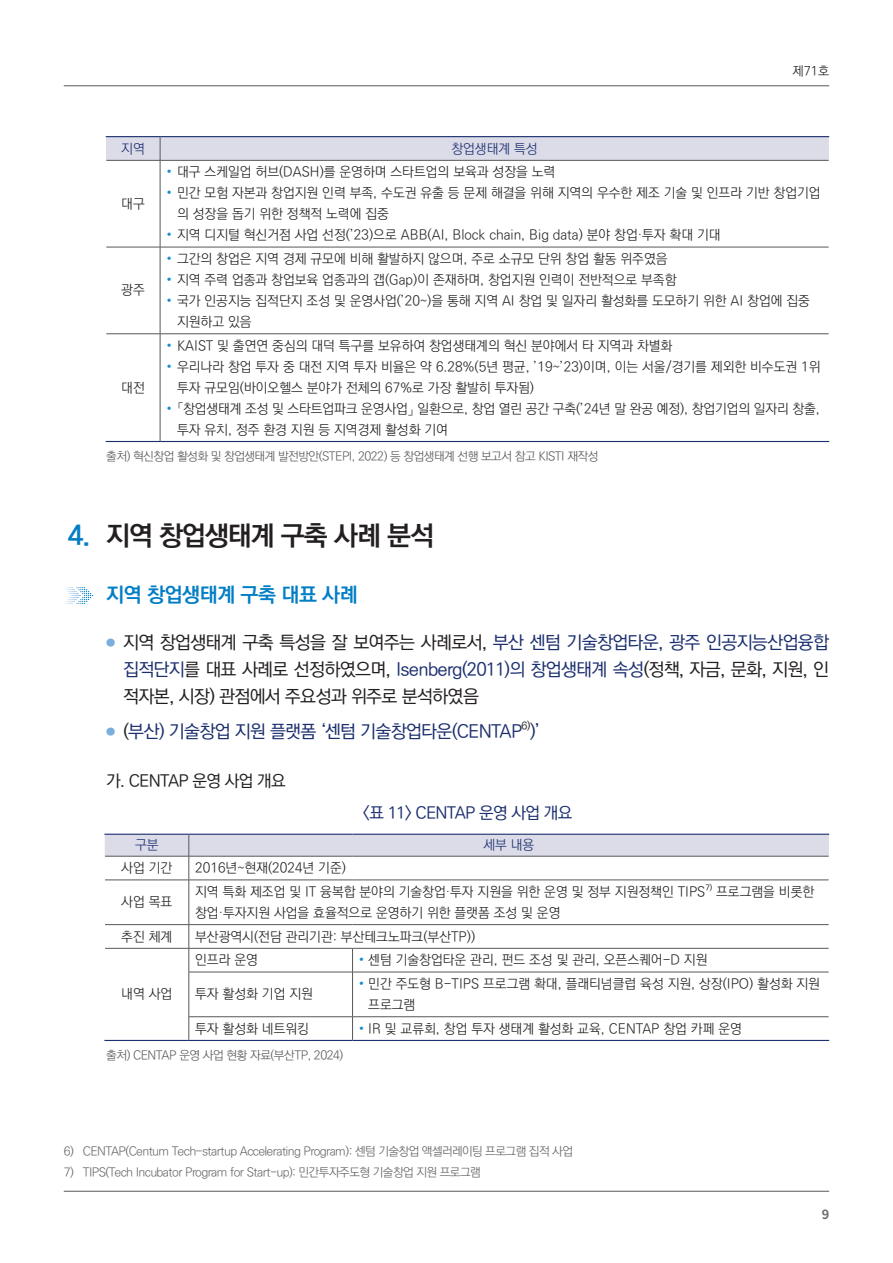
<style>
.page{position:relative;width:893px;height:1263px;background:#fff}
.page>*{position:absolute;margin:0;border:0;box-sizing:border-box;transform-origin:0 0}
.t1{font:700 27px "Ko Pub World Dotum";letter-spacing:-.04em;color:#231f20}
.t2{font:700 20.25px "Ko Pub World Dotum";letter-spacing:-.02em;color:#007ec5}
.t3{font:500 18px/27px "Ko Pub World Dotum";letter-spacing:-.04em;color:#231f20;text-align:justify}
.t4{font:500 18px "Ko Pub World Dotum";letter-spacing:-.04em;color:#1c2f6f}
.t5{font:500 16.5px "Ko Pub World Dotum";letter-spacing:-.04em;color:#1c2f6f}
.t6{font:500 16.5px "Ko Pub World Dotum";letter-spacing:-.04em;color:#231f20}
.t7{font:300 13.5px/21px "Ko Pub World Dotum";color:#231f20}
.t8{font:300 13.5px "Ko Pub World Dotum";color:#1c2f6f}
.t9{font:300 12.75px "Ko Pub World Dotum";color:#231f20}
.t10{font:700 12.75px "Noto Sans CJ Kkr";color:#6c6d70}
.t11{font:300 12px "Ko Pub World Dotum";letter-spacing:-.05em;color:#636366}
.t12{font:300 12px "Ko Pub World Dotum";letter-spacing:-.04em;color:#57585a}
.t13{font:500 10.5px "Ko Pub World Dotum";color:#231f20}
.t14{font:500 7.8px "Ko Pub World Dotum";color:#231f20}
.s1{color:#178dce}
.s2{color:#007ec5}
.s3{font-family:"Noto Sans CJ Kkr";font-weight:700;font-size:9px;color:#79aede}
.s4{color:#1c2f6f}
.s5{color:#231f20}
</style>
<div class="page">
<hr style="left:64px;top:1191px;width:765px;height:1px;background:#57585a">
<hr style="left:64px;top:85px;width:765px;height:1px;background:#57585a">
<hr style="left:106px;top:136px;width:54px;height:1px;background:#1c2f6f">
<hr style="left:160px;top:136px;width:669px;height:1px;background:#1c2f6f">
<hr style="left:106px;top:441px;width:54px;height:1px;background:#1c2f6f">
<hr style="left:160px;top:441px;width:669px;height:1px;background:#1c2f6f">
<svg style="left:106px;top:137px;width:723px;height:23px"></svg>
<hr style="left:106px;top:160px;width:54px;height:1px;background:#57585a">
<hr style="left:160px;top:160px;width:669px;height:1px;background:#57585a">
<hr style="left:160px;top:161px;width:1px;height:86px;background:#57585a">
<hr style="left:106px;top:247px;width:54px;height:1px;background:#57585a">
<hr style="left:160px;top:247px;width:669px;height:1px;background:#57585a">
<hr style="left:160px;top:247px;width:1px;height:87px;background:#57585a">
<hr style="left:106px;top:333px;width:54px;height:1px;background:#57585a">
<hr style="left:160px;top:333px;width:669px;height:1px;background:#57585a">
<hr style="left:160px;top:334px;width:1px;height:107px;background:#57585a">
<svg style="left:66px;top:587px;width:27px;height:17px"></svg>
<hr style="left:104px;top:834px;width:85px;height:1px;background:#1c2f6f">
<hr style="left:104px;top:1040px;width:85px;height:1px;background:#1c2f6f">
<hr style="left:189px;top:1040px;width:164px;height:1px;background:#1c2f6f">
<hr style="left:353px;top:1040px;width:476px;height:1px;background:#1c2f6f">
<svg style="left:105px;top:834px;width:724px;height:46px"></svg>
<hr style="left:353px;top:856px;width:476px;height:1px;background:#57585a">
<hr style="left:105px;top:880px;width:84px;height:1px;background:#57585a">
<hr style="left:189px;top:880px;width:164px;height:1px;background:#57585a">
<hr style="left:189px;top:880px;width:1px;height:44px;background:#57585a">
<hr style="left:353px;top:880px;width:476px;height:1px;background:#57585a">
<hr style="left:105px;top:924px;width:84px;height:1px;background:#57585a">
<hr style="left:189px;top:924px;width:164px;height:1px;background:#57585a">
<hr style="left:353px;top:924px;width:476px;height:1px;background:#57585a">
<hr style="left:105px;top:948px;width:84px;height:1px;background:#57585a">
<hr style="left:189px;top:948px;width:164px;height:1px;background:#57585a">
<svg style="left:189px;top:925px;width:1px;height:47px"></svg>
<hr style="left:353px;top:948px;width:476px;height:1px;background:#57585a">
<svg style="left:352px;top:948px;width:1px;height:24px"></svg>
<hr style="left:189px;top:972px;width:164px;height:1px;background:#57585a">
<hr style="left:189px;top:972px;width:1px;height:44px;background:#57585a">
<hr style="left:353px;top:972px;width:476px;height:1px;background:#57585a">
<hr style="left:352px;top:972px;width:1px;height:44px;background:#57585a">
<hr style="left:189px;top:1016px;width:164px;height:1px;background:#57585a">
<svg style="left:189px;top:1017px;width:1px;height:23px"></svg>
<hr style="left:353px;top:1016px;width:476px;height:1px;background:#57585a">
<svg style="left:352px;top:1017px;width:1px;height:23px"></svg>
<p class="t8" style="left:121px;top:139px;width:25px">지역</p>
<p class="t8" style="left:451px;top:139px;width:88px">창업생태계 특성</p>
<p class="t9" style="left:793px;top:62px;width:38px">제71호</p>
<p class="t7" style="left:121px;top:193px;width:25px">대구</p>
<p class="t7" style="left:121px;top:280px;width:25px">광주</p>
<p class="t7" style="left:166px;top:162px;width:390px"><span class="s1">•</span> 대구 스케일업 허브(DASH)를 운영하며 스타트업의 보육과 성장을 노력</p>
<p class="t7" style="left:177px;top:183px;width:645px;text-indent:-11px"><span class="s1">•</span> 민간 모험 자본과 창업지원 인력 부족, 수도권 유출 등 문제 해결을 위해 지역의 우수한 제조 기술 및 인프라 기반 창업기업 의 성장을 돕기 위한 정책적 노력에 집중</p>
<p class="t7" style="left:166px;top:225px;width:556px"><span class="s1">•</span> 지역 디지털 혁신거점 사업 선정(’23)으로 ABB(AI, Block chain, Big data) 분야 창업·투자 확대 기대</p>
<p class="t7" style="left:166px;top:249px;width:503px"><span class="s1">•</span> 그간의 창업은 지역 경제 규모에 비해 활발하지 않으며, 주로 소규모 단위 창업 활동 위주였음</p>
<p class="t7" style="left:166px;top:270px;width:512px"><span class="s1">•</span> 지역 주력 업종과 창업보육 업종과의 갭(Gap)이 존재하며, 창업지원 인력이 전반적으로 부족함</p>
<p class="t7" style="left:177px;top:291px;width:634px;text-indent:-11px"><span class="s1">•</span> 국가 인공지능 집적단지 조성 및 운영사업(’20~)을 통해 지역 AI 창업 및 일자리 활성화를 도모하기 위한 AI 창업에 집중 지원하고 있음</p>
<p class="t7" style="left:166px;top:335px;width:507px"><span class="s1">•</span> KAIST 및 출연연 중심의 대덕 특구를 보유하여 창업생태계의 혁신 분야에서 타 지역과 차별화</p>
<p class="t7" style="left:177px;top:356px;width:645px;text-indent:-11px"><span class="s1">•</span> 우리나라 창업 투자 중 대전 지역 투자 비율은 약 6.28%(5년 평균, ’19~’23)이며, 이는 서울/경기를 제외한 비수도권 1위 투자 규모임(바이오헬스 분야가 전체의 67%로 가장 활발히 투자됨)</p>
<p class="t7" style="left:177px;top:398px;width:644px;text-indent:-11px"><span class="s1">•</span> 「창업생태계 조성 및 스타트업파크 운영사업」 일환으로, 창업 열린 공간 구축(’24년 말 완공 예정), 창업기업의 일자리 창출, 투자 유치, 정주 환경 지원 등 지역경제 활성화 기여</p>
<p class="t12" style="left:106px;top:448px;width:494px">출처) 혁신창업 활성화 및 창업생태계 발전방안(STEPI, 2022) 등 창업생태계 선행 보고서 참고 KISTI 재작성</p>
<p class="t7" style="left:121px;top:377px;width:25px">대전</p>
<h1 class="t1" style="left:68px;top:516px;width:368px"><span class="s2">4.</span> 지역 창업생태계 구축 사례 분석</h1>
<h2 class="t2" style="left:106px;top:580px;width:253px">지역 창업생태계 구축 대표 사례</h2>
<h3 class="t3" style="left:123px;top:629px;width:707px;text-indent:-17px"><span class="s3">●</span> 지역 창업생태계 구축 특성을 잘 보여주는 사례로서, <span class="s4">부산 센텀 기술창업타운, 광주 인공지능산업융합 집적단지</span>를 대표 사례로 선정하였으며, <span class="s4">Isenberg(2011)의 창업생태계 속성</span>(정책, 자금, 문화, 지원, 인 적자본, 시장) 관점에서 주요성과 위주로 분석하였음</h3>
<h3 class="t4" style="left:106px;top:719px;width:436px"><span class="s3">●</span> <span class="s5">(</span>부산) 기술창업 지원 플랫폼 ‘센텀 기술창업타운(CENTAP )’</h3>
<p class="t13" style="left:522px;top:718px;width:10px">6)</p>
<p class="t6" style="left:106px;top:770px;width:181px">가. CENTAP 운영 사업 개요</p>
<p class="t5" style="left:363px;top:801px;width:211px">&lt;표 11&gt; CENTAP 운영 사업 개요</p>
<p class="t8" style="left:135px;top:836px;width:25px">구분</p>
<p class="t8" style="left:483px;top:836px;width:53px">세부 내용</p>
<p class="t7" style="left:121px;top:858px;width:53px">사업 기간</p>
<p class="t7" style="left:195px;top:858px;width:152px">2016년~현재(2024년 기준)</p>
<p class="t7" style="left:121px;top:892px;width:53px">사업 목표</p>
<p class="t7" style="left:195px;top:881px;width:512px">지역 특화 제조업 및 IT 융복합 분야의 기술창업·투자 지원을 위한 운영 및 정부 지원정책인 TIPS</p>
<p class="t14" style="left:705px;top:882px;width:8px">7)</p>
<p class="t7" style="left:716px;top:881px;width:100px">프로그램을 비롯한</p>
<p class="t7" style="left:195px;top:902px;width:367px">창업·투자지원 사업을 효율적으로 운영하기 위한 플랫폼 조성 및 운영</p>
<p class="t7" style="left:121px;top:926px;width:53px">추진 체계</p>
<p class="t7" style="left:195px;top:926px;width:281px">부산광역시(전담 관리기관: 부산테크노파크(부산TP))</p>
<p class="t7" style="left:195px;top:950px;width:64px">인프라 운영</p>
<p class="t7" style="left:359px;top:950px;width:350px"><span class="s1">•</span> 센텀 기술창업타운 관리, 펀드 조성 및 관리, 오픈스퀘어-D 지원</p>
<p class="t7" style="left:195px;top:984px;width:119px">투자 활성화 기업 지원</p>
<p class="t7" style="left:368px;top:974px;width:453px;text-indent:-9px"><span class="s1">•</span> 민간 주도형 B-TIPS 프로그램 확대, 플래티넘클럽 육성 지원, 상장(IPO) 활성화 지원 프로그램</p>
<p class="t7" style="left:195px;top:1018px;width:115px">투자 활성화 네트워킹</p>
<p class="t7" style="left:359px;top:1018px;width:384px"><span class="s1">•</span> IR 및 교류회, 창업 투자 생태계 활성화 교육, CENTAP 창업 카페 운영</p>
<p class="t12" style="left:106px;top:1047px;width:239px">출처) CENTAP 운영 사업 현황 자료(부산TP, 2024)</p>
<p class="t7" style="left:121px;top:984px;width:53px">내역 사업</p>
<p class="t11" style="left:64px;top:1143px;width:511px">6) CENTAP(Centum Tech-startup Accelerating Program): 센텀 기술창업 액셀러레이팅 프로그램 집적 사업</p>
<p class="t11" style="left:64px;top:1163px;width:419px">7) TIPS(Tech Incubator Program for Start-up): 민간투자주도형 기술창업 지원 프로그램</p>
<p class="t10" style="left:822px;top:1207px;width:9px">9</p>
</div>
